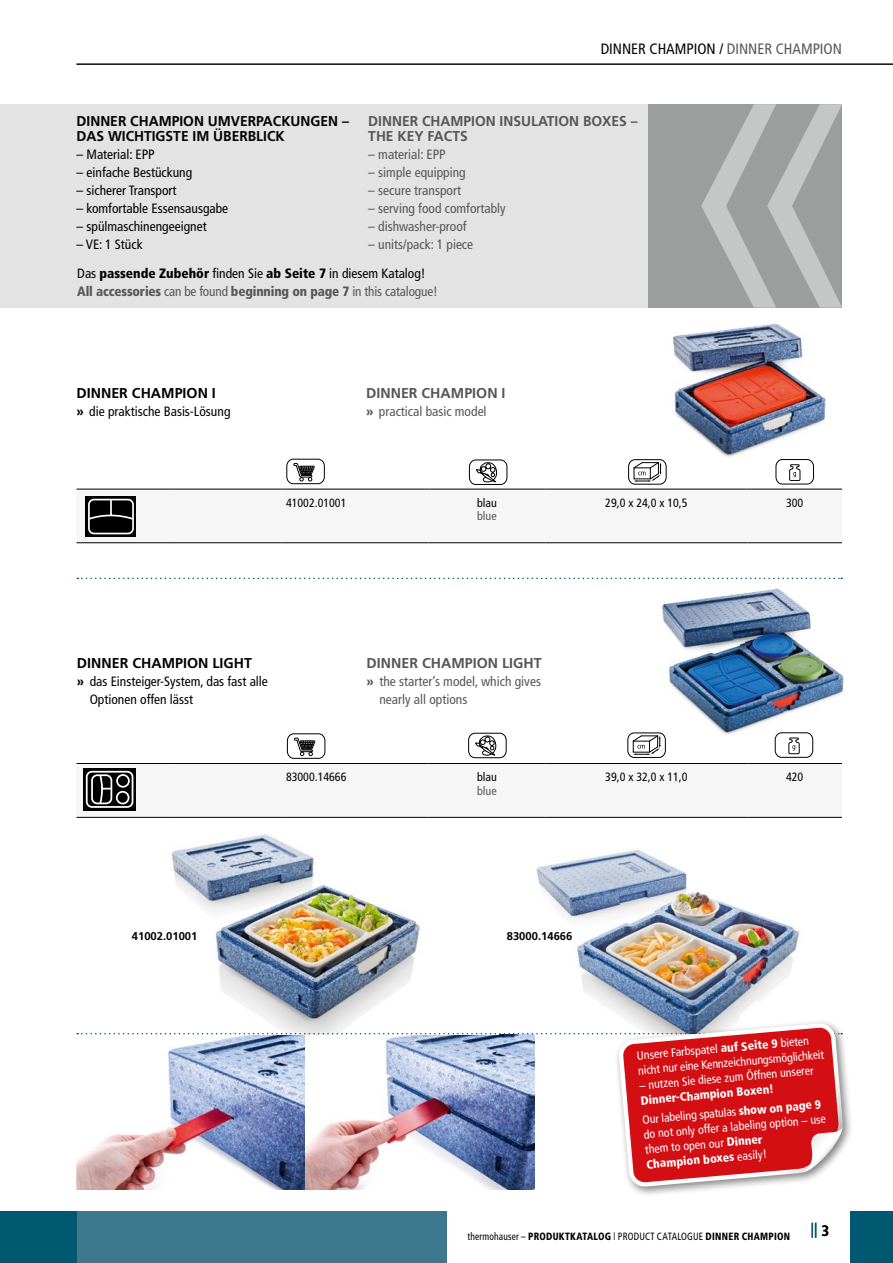
<style>
.page{position:relative;width:893px;height:1263px;background:#fff}
.page>*{position:absolute;margin:0;border:0;box-sizing:border-box;transform-origin:0 0}
.t1{font:condensed 15px "Frutiger";color:#000}
.t2{font:700 condensed 15px "Frutiger";color:#005871}
.t3{font:700 14.25px/15px "Frutiger";color:#000}
.t4{font:700 14.25px/15px "Frutiger";color:#565656}
.t5{font:condensed 13.5px/18px "Frutiger";color:#000}
.t6{font:condensed 13.5px/18px "Frutiger";color:#565656}
.t7{font:900 condensed 13.5px/18px "Frutiger";letter-spacing:-.01em;color:#565656}
.t8{font:condensed 12px/15px "Frutiger";color:#fff}
.t9{font:condensed 12px "Frutiger";color:#000}
.t10{font:900 condensed 12px/19.2px "Frutiger";color:#fff}
.t11{font:condensed 12px "Frutiger";color:#565656}
.t12{font:700 11.25px "Frutiger";color:#000}
.t13{font:condensed 10.5px "Frutiger";letter-spacing:.015em;color:#000;scale:.9 1}
.s1{color:#565656}
.s2{font-weight:400;color:#000}
.s3{color:#000}
.s4{font-weight:400}
.s5{font-weight:700;font-stretch:normal}
.s6{font-weight:900}
.s7{font-family:"Century Gothic";font-stretch:normal}
</style>
<div class="page">
<div style="left:0;top:1212px;width:77px;height:51px;background:#005871"></div>
<hr style="left:77px;top:64px;width:816px;height:1px;background:#000">
<div style="left:77px;top:1212px;width:369px;height:51px;background:#3e788f"></div>
<div style="left:850px;top:1212px;width:43px;height:51px;background:#005871"></div>
<div style="left:0;top:104px;width:650px;height:204px;background:#e3e3e3"></div>
<svg style="left:77px;top:489px;width:765px;height:54px"></svg>
<img style="left:662px;top:323px;width:164px;height:137px">
<div style="left:287px;top:459px;width:38px;height:25px;border:1px solid #000;border-radius:7px"></div>
<svg style="left:294px;top:463px;width:21px;height:18px"></svg>
<svg style="left:629px;top:460px;width:37px;height:24px"></svg>
<div style="left:628px;top:459px;width:38px;height:25px;border:1px solid #000;border-radius:7px"></div>
<svg style="left:634px;top:462px;width:27px;height:20px"></svg>
<div style="left:776px;top:459px;width:38px;height:25px;border:1px solid #000;border-radius:7px"></div>
<svg style="left:789px;top:464px;width:11px;height:17px"></svg>
<div style="left:469px;top:460px;width:38px;height:25px;border:1px solid #000;border-radius:7px"></div>
<svg style="left:476px;top:461px;width:21px;height:21px"></svg>
<img style="left:171px;top:834px;width:249px;height:189px">
<img style="left:536px;top:850px;width:264px;height:168px">
<hr style="left:77px;top:817px;width:97px;height:1px;background:#000">
<hr style="left:174px;top:817px;width:108px;height:1px;background:#000">
<hr style="left:282px;top:817px;width:146px;height:1px;background:#000">
<hr style="left:428px;top:817px;width:117px;height:1px;background:#000">
<hr style="left:545px;top:817px;width:202px;height:1px;background:#000">
<hr style="left:747px;top:817px;width:95px;height:1px;background:#000">
<img style="left:627px;top:588px;width:217px;height:170px">
<svg style="left:77px;top:763px;width:765px;height:54px"></svg>
<svg style="left:628px;top:733px;width:37px;height:24px"></svg>
<div style="left:628px;top:733px;width:38px;height:25px;border:1px solid #000;border-radius:7px"></div>
<svg style="left:633px;top:736px;width:28px;height:19px"></svg>
<div style="left:775px;top:733px;width:38px;height:24px;background:#fff;border-radius:7px"></div>
<div style="left:775px;top:733px;width:38px;height:24px;border:1px solid #000;border-radius:7px"></div>
<svg style="left:788px;top:738px;width:12px;height:16px"></svg>
<div style="left:468px;top:733px;width:38px;height:25px;border:1px solid #000;border-radius:7px"></div>
<svg style="left:475px;top:734px;width:22px;height:21px"></svg>
<div style="left:287px;top:734px;width:38px;height:24px;border:1px solid #000;border-radius:7px"></div>
<svg style="left:294px;top:738px;width:21px;height:18px"></svg>
<svg style="left:77px;top:578px;width:765px;height:1px"></svg>
<div style="left:648px;top:104px;width:194px;height:204px;background:#9c9d9d"></div>
<svg style="left:701px;top:104px;width:141px;height:204px"></svg>
<div style="left:614px;top:1018px;width:240px;height:180px;background:#000;opacity:.5"></div>
<img style="left:77px;top:1023px;width:766px;height:164px">
<p class="t1" style="left:601px;top:40px;width:243px">Dinner champion / <span class="s1">Dinner champion</span></p>
<p class="t3" style="left:77px;top:114px;width:274px">DINNER CHAMPION UMVERPACKUNGEN –<br>DAS WICHTIGSTE IM ÜBERBLICK</p>
<p class="t5" style="left:77px;top:145px;width:66px">– Material: EPP</p>
<p class="t5" style="left:77px;top:163px;width:117px">– einfache Bestückung</p>
<p class="t5" style="left:77px;top:181px;width:101px">– sicherer Transport</p>
<p class="t5" style="left:77px;top:199px;width:153px">– komfortable Essensausgabe</p>
<p class="t5" style="left:77px;top:217px;width:132px">– spülmaschinengeeignet</p>
<p class="t5" style="left:77px;top:235px;width:68px">– VE: 1 Stück</p>
<p class="t4" style="left:368px;top:114px;width:271px">DINNER CHAMPION INSULATION BOXES –<br>THE KEY FACTS</p>
<p class="t6" style="left:368px;top:145px;width:66px">– material: EPP</p>
<p class="t6" style="left:368px;top:163px;width:99px">– simple equipping</p>
<p class="t6" style="left:368px;top:181px;width:94px">– secure transport</p>
<p class="t6" style="left:368px;top:199px;width:139px">– serving food comfortably</p>
<p class="t6" style="left:368px;top:217px;width:100px">– dishwasher-proof</p>
<p class="t6" style="left:368px;top:235px;width:106px">– units/pack: 1 piece</p>
<p class="t7" style="left:77px;top:265px;width:362px"><span class="s2">Das</span> <span class="s3">passende Zubehör</span> <span class="s2">finden Sie</span> <span class="s3">ab Seite 7</span> <span class="s2">in diesem Katalog!<br></span>All accessories <span class="s4">can be found</span> beginning on page 7 <span class="s4">in this catalogue!</span></p>
<p class="t3" style="left:77px;top:385px;width:139px">DINNER CHAMPION I</p>
<p class="t5" style="left:77px;top:402px;width:155px"><span class="s5">»</span> die praktische Basis-Lösung</p>
<p class="t4" style="left:366px;top:385px;width:139px">DINNER CHAMPION I</p>
<p class="t6" style="left:366px;top:402px;width:122px"><span class="s5">»</span> practical basic model</p>
<p class="t9" style="left:286px;top:495px;width:62px">41002.01001</p>
<p class="t9" style="left:477px;top:495px;width:21px">blau</p>
<p class="t11" style="left:477px;top:509px;width:21px">blue</p>
<p class="t3" style="left:77px;top:655px;width:176px">DINNER CHAMPION LIGHT</p>
<p class="t5" style="left:90px;top:672px;width:180px;text-indent:-13px"><span class="s5">»</span> das Einsteiger-System, das fast alle<br>Optionen offen lässt</p>
<p class="t4" style="left:367px;top:655px;width:176px">DINNER CHAMPION LIGHT</p>
<p class="t6" style="left:379px;top:672px;width:163px;text-indent:-13px"><span class="s5">»</span> the starter’s model, which gives nearly all options</p>
<p class="t9" style="left:286px;top:770px;width:62px">83000.14666</p>
<p class="t9" style="left:477px;top:770px;width:21px">blau</p>
<p class="t11" style="left:477px;top:783px;width:21px">blue</p>
<p class="t9" style="left:605px;top:495px;width:84px">29,0 x 24,0 x 10,5</p>
<p class="t9" style="left:786px;top:495px;width:19px">300</p>
<p class="t9" style="left:605px;top:770px;width:84px">39,0 x 32,0 x 11,0</p>
<p class="t9" style="left:786px;top:770px;width:19px">420</p>
<p class="t12" style="left:132px;top:930px;width:67px">41002.01001</p>
<p class="t12" style="left:507px;top:930px;width:67px">83000.14666</p>
<p class="t8" style="left:636px;top:1048px;width:188px;rotate:-5deg">Unsere Farbspatel <span class="s6">auf Seite 9</span> bieten nicht nureine Kennzeichnungsmöglichkeit</p>
<p class="t8" style="left:639px;top:1078px;width:179px;rotate:-5deg">– nutzen Sie diese zum Öffnen unserer</p>
<p class="t10" style="left:640px;top:1091px;width:181px;rotate:-5deg">Dinner-Champion Boxen!<br><span class="s4">Ourlabeling spatulas</span> show on page 9</p>
<p class="t8" style="left:643px;top:1127px;width:185px;rotate:-5deg">do not only offera labeling option – use them to open our<span class="s6">Dinner<br>Champion boxes</span> easily!</p>
<p class="t13" style="left:467px;top:1230px;width:360px">thermohauser – <span class="s6">PRODUKTKATALOG</span> <span class="s7">l</span> PRODUCT CATALOGUE <span class="s6">DINNER CHAMPION</span></p>
<p class="t2" style="left:811px;top:1220px;width:20px">|| <span class="s3">3</span></p>
</div>
